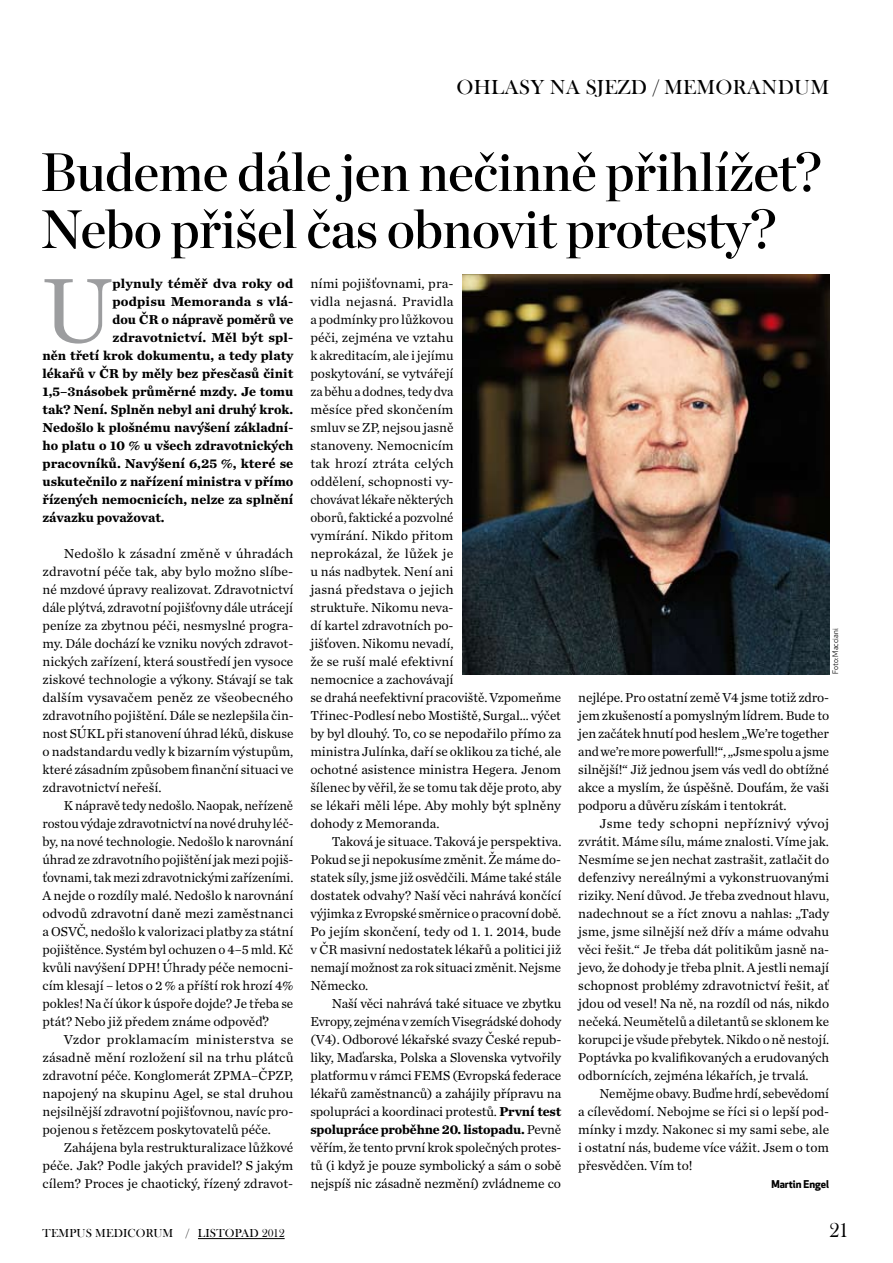
<style>
.page{position:relative;width:893px;height:1263px;background:#fff}
.page>*{position:absolute;margin:0;border:0;box-sizing:border-box;transform-origin:0 0}
.t1{font:95.55px "Chronicle Text G1";color:#9c9d9f}
.t2{font:54px/57px "Chronicle Display Semi";letter-spacing:-.01em;color:#000}
.t3{font:21px "Baskerville Old Face DOT";letter-spacing:.015em;color:#000}
.t4{font:13.5px/18px "Chronicle Text G1";color:#000;text-align:justify}
.t5{font:700 13.5px "Chronicle Text G1";color:#000}
.t6{font:12px "Baskerville Old Face DOT";letter-spacing:.015em;color:#000}
.t7{font:700 10.5px "Apex New";color:#000}
.t8{font:7.5px "Apex New";color:#000}
.s1{font-weight:700}
</style>
<div class="page">
<hr style="left:198px;top:1238px;width:87px;height:1px;background:#000">
<img style="left:462px;top:274px;width:367px;height:400px">
<h3 class="t3" style="left:457px;top:75px;width:374px">OHLASY NA SJEZD / MEMORANDUM</h3>
<h2 class="t2" style="left:40px;top:140px;width:782px">Budeme dále jen nečinně přihlížet?<br>Nebo přišel čas obnovit protesty?</h2>
<h1 class="t1" style="left:43px;top:238px;width:72px">U</h1>
<p class="t5" style="left:113px;top:273px;width:182px">plynuly téměř dva roky od</p>
<p class="t4" style="left:310px;top:274px;width:252px;text-align:left">ními pojišťovnami, pra-<br>vidla nejasná. Pravidla<br>a podmínky pro lůžkovou<br>péči, zejména ve vztahu<br>k akreditacím, ale ijejímu<br>poskytování, se vytvářejí<br>za běhu a dodnes, tedy dva<br>měsíce před skončením<br>smluv se ZP, nejsou jasně<br>stanoveny. Nemocnicím<br>tak hrozí ztráta celých<br>oddělení, schopnosti vy-<br>chovávat lékaře některých<br>oborů, faktické a pozvolné<br>vymírání. Nikdo přitom<br>neprokázal, že lůžek je<br>u nás nadbytek. Není ani<br>jasná představa o jejich<br>struktuře. Nikomu neva-<br>dí kartel zdravotních po-<br>jišťoven. Nikomu nevadí,<br>že se ruší malé efektivní<br>nemocnice a zachovávají<br>se drahá neefektivní pracoviště. Vzpomeňme<br>Třinec-Podlesí nebo Mostiště, Surgal… výčet by byl dlouhý. To, co se nepodařilo přímo za ministra Julínka, daří se oklikou za tiché, ale ochotné asistence ministra Hegera. Jenom šílenec by věřil, že se tomu tak děje proto, aby se lékaři měli lépe. Aby mohly být splněny dohody z Memoranda.</p>
<p class="t4" style="left:310px;top:832px;width:253px;text-indent:21px">Taková je situace. Taková je perspektiva.<br>Pokud se ji nepokusíme změnit. Že máme do&shy;statek síly, jsme již osvědčili. Máme také stále dostatek odvahy? Naší věci nahrává končící výjimka zEvropské směrnice opracovní době.<br>Po jejím skončení, tedy od 1. 1. 2014, bude v ČR masivní nedostatek lékařů a politici již nemají možnost za rok situaci změnit. Nejsme Německo.</p>
<p class="t4" style="left:310px;top:994px;width:252px;text-indent:21px">Naší věci nahrává také situace ve zbytku Evropy, zejména v zemích Visegrádské dohody (V4). Odborové lékařské svazy České repub&shy;liky, Maďarska, Polska a Slovenska vytvořily platformu v rámci FEMS (Evropská federace lékařů zaměstnanců) a zahájily přípravu na spolupráci a koordinaci protestů. <span class="s1">První test spolupráce proběhne 20. listopadu.</span> Pevně věřím, že tento první krok společných protes&shy;tů (i když je pouze symbolický a sám o sobě nejspíš nic zásadně nezmění) zvládneme co</p>
<p class="t5" style="left:113px;top:291px;width:182px">podpisu Memoranda s vlá-</p>
<p class="t5" style="left:113px;top:309px;width:182px">dou ČR o nápravě poměrů ve</p>
<p class="t5" style="left:113px;top:327px;width:182px">zdravotnictví. Měl být spl-</p>
<p class="t5" style="left:43px;top:345px;width:252px">něn třetí krok dokumentu, a tedy platy</p>
<p class="t5" style="left:43px;top:363px;width:252px">lékařů v ČR by měly bez přesčasů činit</p>
<p class="t5" style="left:43px;top:381px;width:252px">1,5–3násobek průměrné mzdy. Je tomu</p>
<p class="t5" style="left:43px;top:399px;width:252px">tak? Není. Splněn nebyl ani druhý krok.</p>
<p class="t5" style="left:43px;top:417px;width:252px">Nedošlo k plošnému navýšení základní-</p>
<p class="t5" style="left:43px;top:435px;width:252px">ho platu o 10 % u všech zdravotnických</p>
<p class="t5" style="left:43px;top:453px;width:252px">pracovníků. Navýšení 6,25 %, které se</p>
<p class="t5" style="left:43px;top:471px;width:252px">uskutečnilo z nařízení ministra v přímo</p>
<p class="t5" style="left:43px;top:489px;width:252px">řízených nemocnicích, nelze za splnění</p>
<p class="t5" style="left:43px;top:507px;width:124px">závazku považovat.</p>
<p class="t4" style="left:43px;top:544px;width:253px;text-indent:21px">Nedošlo k zásadní změně v úhradách zdravotní péče tak, aby bylo možno slíbe&shy;né mzdové úpravy realizovat. Zdravotnictví dále plýtvá, zdravotní pojišťovny dále utrácejí peníze za zbytnou péči, nesmyslné progra&shy;my. Dále dochází ke vzniku nových zdravot&shy;nických zařízení, která soustředí jen vysoce ziskové technologie a výkony. Stávají se tak dalším vysavačem peněz ze všeobecného zdravotního pojištění. Dále se nezlepšila čin&shy;nost SÚKL při stanovení úhrad léků, diskuse o nadstandardu vedly k bizarním výstupům, které zásadním způsobem finanční situaci ve zdravotnictví neřeší.</p>
<p class="t4" style="left:43px;top:796px;width:252px;text-indent:21px">Knápravě tedy nedošlo. Naopak, neřízeně rostou výdaje zdravotnictví na nové druhy léč&shy;by, na nové technologie. Nedošlo k narovnání úhrad ze zdravotního pojištění jak mezi pojiš&shy;ťovnami, tak mezi zdravotnickými zařízeními.<br>A nejde o rozdíly malé. Nedošlo k narovnání odvodů zdravotní daně mezi zaměstnanci a OSVČ, nedošlo k valorizaci platby za státní pojištěnce. Systém byl ochuzen o 4–5 mld. Kč kvůli navýšení DPH! Úhrady péče nemocni&shy;cím klesají – letos o 2 % a příští rok hrozí 4% pokles! Na čí úkor k úspoře dojde? Je třeba se ptát? Nebo již předem známe odpověď?</p>
<p class="t4" style="left:43px;top:1030px;width:253px;text-indent:21px">Vzdor proklamacím ministerstva se zásadně mění rozložení sil na trhu plátců zdravotní péče. Konglomerát ZPMA–ČPZP, napojený na skupinu Agel, se stal druhou nejsilnější zdravotní pojišťovnou, navíc pro&shy;pojenou s řetězcem poskytovatelů péče.</p>
<p class="t4" style="left:43px;top:1138px;width:252px;text-indent:21px">Zahájena byla restrukturalizace lůžkové péče. Jak? Podle jakých pravidel? S jakým cílem? Proces je chaotický, řízený zdravot-</p>
<p class="t8" style="left:831px;top:674px;width:47px;rotate:-90deg">Foto: Macciani</p>
<p class="t4" style="left:578px;top:688px;width:252px">nejlépe. Pro ostatní země V4 jsme totiž zdro&shy;jem zkušeností a pomyslným lídrem. Bude to jen začátek hnutí pod heslem „We’re together and we’re more powerfull!“, „Jsme spolu a jsme silnější!“ Již jednou jsem vás vedl do obtížné akce a myslím, že úspěšně. Doufám, že vaši podporu a důvěru získám i tentokrát.</p>
<p class="t4" style="left:578px;top:814px;width:252px;text-indent:21px">Jsme tedy schopni nepříznivý vývoj zvrátit. Máme sílu, máme znalosti. Víme jak.<br>Nesmíme se jen nechat zastrašit, zatlačit do defenzivy nereálnými a vykonstruovanými riziky. Není důvod. Je třeba zvednout hlavu, nadechnout se a říct znovu a nahlas: „Tady jsme, jsme silnější než dřív a máme odvahu věci řešit.“ Je třeba dát politikům jasně na&shy;jevo, že dohody je třeba plnit. A jestli nemají schopnost problémy zdravotnictví řešit, ať jdou od vesel! Na ně, na rozdíl od nás, nikdo nečeká. Neumětelů a diletantů se sklonem ke korupci je všude přebytek. Nikdo oně nestojí.<br>Poptávka po kvalifikovaných a erudovaných odbornících, zejména lékařích, je trvalá.</p>
<p class="t4" style="left:578px;top:1084px;width:252px;text-indent:21px">Nemějme obavy. Buďme hrdí, sebevědomí a cílevědomí. Nebojme se říci si o lepší pod&shy;mínky i mzdy. Nakonec si my sami sebe, ale i ostatní nás, budeme více vážit. Jsem o tom přesvědčen. Vím to!</p>
<p class="t7" style="left:771px;top:1177px;width:59px">Martin Engel</p>
<p class="t6" style="left:43px;top:1227px;width:244px">TEMPUS MEDICORUM / LISTOPAD 2012</p>
<h3 class="t3" style="left:829px;top:1219px;width:21px">21</h3>
</div>
